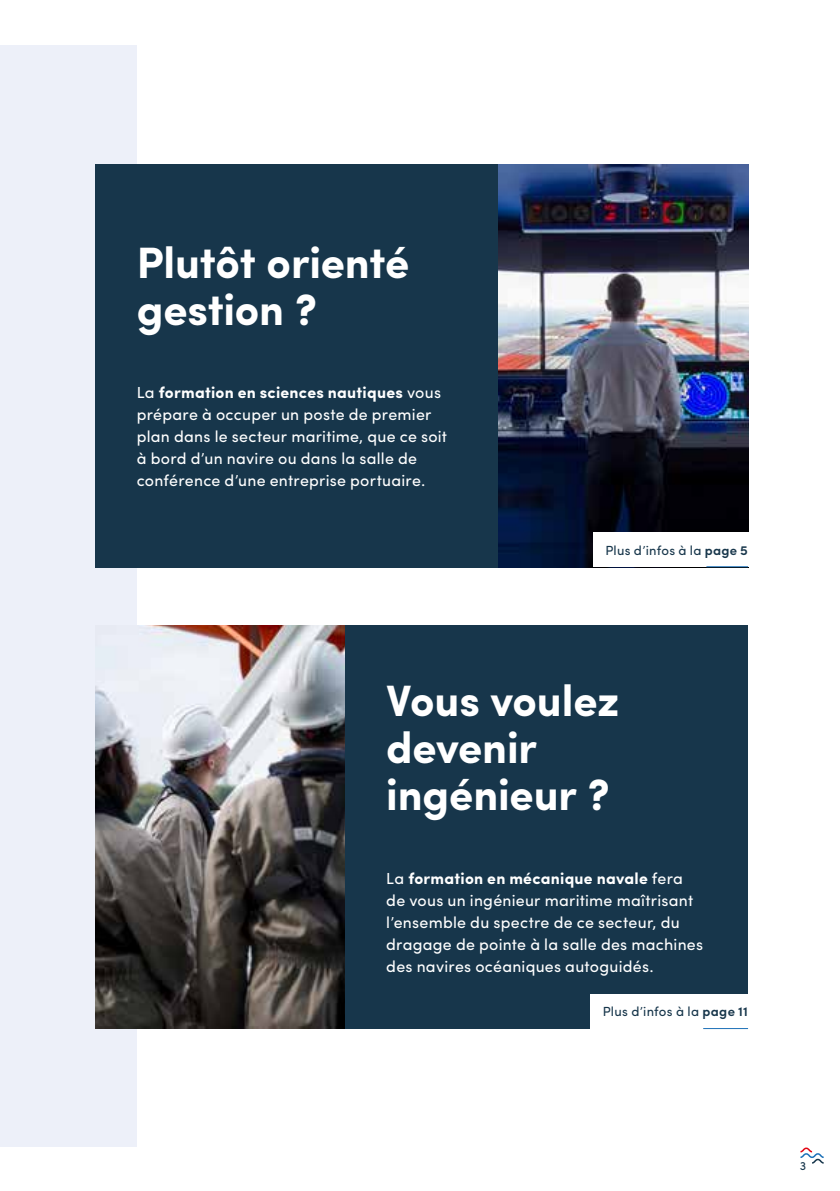
<style>
.page{position:relative;width:840px;height:1191px;background:#fff}
.page>*{position:absolute;margin:0;border:0;box-sizing:border-box;transform-origin:0 0}
.t1{font:700 44px/47px "Sofia Pro";letter-spacing:-.005em;color:#fff}
.t2{font:16px/22px "Sofia Pro";letter-spacing:.015em;color:#fff}
.t3{font:13.2px "Sofia Pro";letter-spacing:.02em;color:#17364b}
.t4{font:12px "Sofia Pro";color:#17364b}
.s1{font-weight:700}
.s2{font-weight:600}
</style>
<div class="page">
<div style="left:0;top:45px;width:137px;height:1101px;background:#edf0f9"></div>
<div style="left:95px;top:164px;width:403px;height:403px;background:#17364b"></div>
<div style="left:344px;top:626px;width:403px;height:403px;background:#17364b"></div>
<img style="left:498px;top:164px;width:249px;height:403px">
<img style="left:95px;top:626px;width:249px;height:403px">
<div style="left:592px;top:532px;width:168px;height:35px;background:#fff"></div>
<div style="left:590px;top:994px;width:170px;height:35px;background:#fff"></div>
<hr style="left:702px;top:1028px;width:45px;height:1px;background:#1d71b8">
<hr style="left:706px;top:566px;width:41px;height:1px;background:#1d71b8">
<svg style="left:800px;top:1147px;width:23px;height:16px"></svg>
<h1 class="t1" style="left:137px;top:236px;width:274px">Plutôt orienté gestion ?</h1>
<p class="t2" style="left:137px;top:380px;width:312px">La <span class="s1">formation en sciences nautiques</span> vous prépare à occuper un poste de premier plan dans le secteur maritime, que ce soit à bord d’un navire ou dans la salle de conférence d’une entreprise portuaire.</p>
<p class="t3" style="left:605px;top:540px;width:144px">Plus d’infos à la <span class="s2">page 5</span></p>
<h1 class="t1" style="left:386px;top:674px;width:234px">Vous voulez devenir ingénieur ?</h1>
<p class="t2" style="left:386px;top:865px;width:318px">La <span class="s1">formation en mécanique navale</span> fera de vous un ingénieur maritime maîtrisant l’ensemble du spectre de ce secteur, du dragage de pointe à la salle des machines des navires océaniques autoguidés.</p>
<p class="t3" style="left:602px;top:1002px;width:147px">Plus d’infos à la <span class="s2">page 11</span></p>
<p class="t4" style="left:799px;top:1156px;width:8px">3</p>
</div>
